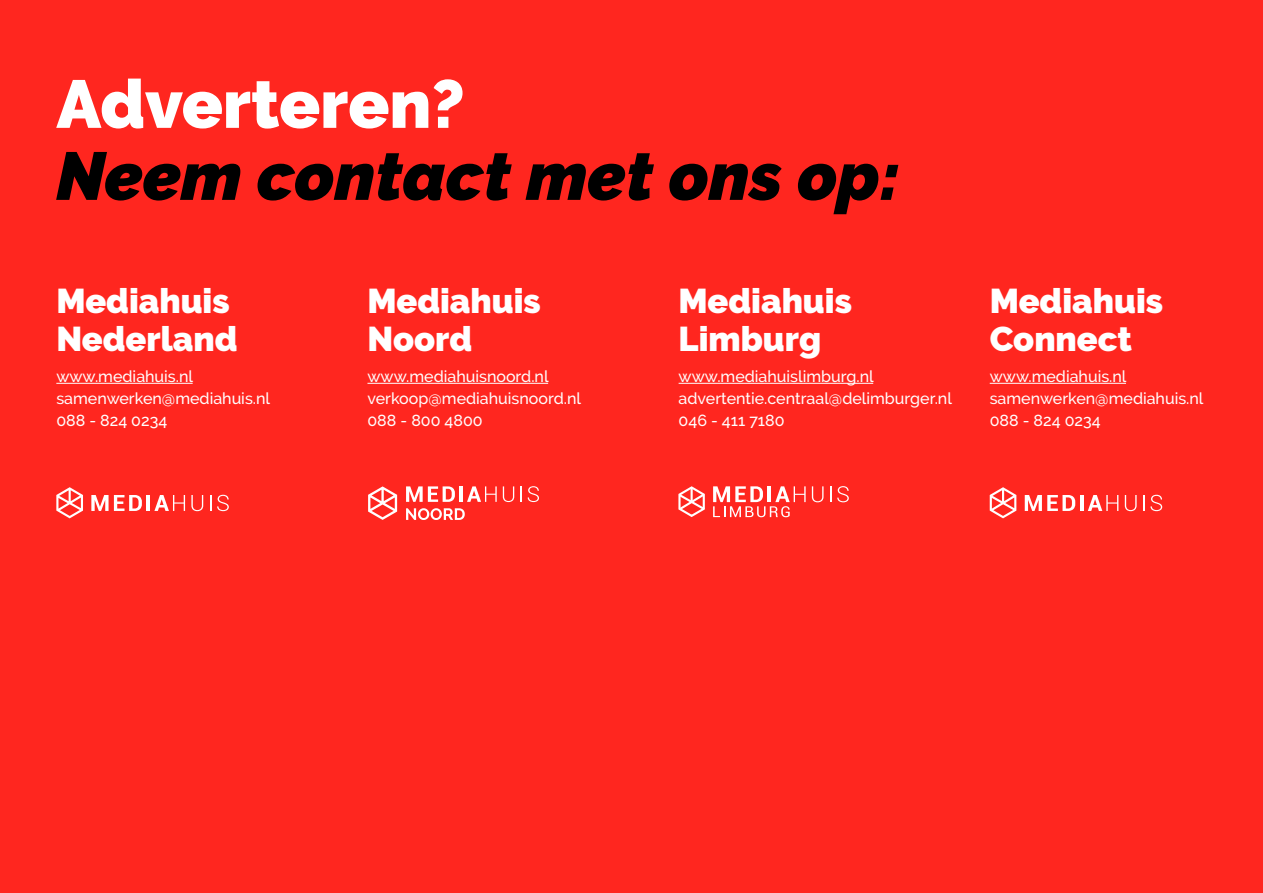
<style>
.page{position:relative;width:1263px;height:893px;background:#ff261f}
.page>*{position:absolute;margin:0;border:0;box-sizing:border-box;transform-origin:0 0}
.t1{font:italic 900 67.5px "Raleway";color:#000}
.t2{font:900 67.5px "Raleway";color:#fff}
.t3{font:900 34.35px/37.8px "Raleway";color:#fff}
.t4{font:500 16.05px/21.8px "Raleway";color:#fff}
</style>
<div class="page">
<hr style="left:56px;top:383px;width:137px;height:1px;background:#fff">
<hr style="left:367px;top:383px;width:181px;height:1px;background:#fff">
<hr style="left:679px;top:383px;width:194px;height:1px;background:#fff">
<hr style="left:990px;top:383px;width:136px;height:1px;background:#fff">
<svg style="left:406px;top:486px;width:49px;height:16px"></svg>
<hr style="left:459px;top:486px;width:4px;height:16px;background:#fff">
<svg style="left:467px;top:486px;width:30px;height:16px"></svg>
<svg style="left:503px;top:486px;width:11px;height:16px"></svg>
<svg style="left:521px;top:486px;width:1px;height:16px"></svg>
<svg style="left:528px;top:486px;width:11px;height:16px"></svg>
<svg style="left:406px;top:508px;width:59px;height:12px"></svg>
<svg style="left:368px;top:486px;width:29px;height:34px"></svg>
<svg style="left:812px;top:486px;width:11px;height:16px"></svg>
<svg style="left:830px;top:486px;width:1px;height:16px"></svg>
<svg style="left:837px;top:486px;width:12px;height:16px"></svg>
<svg style="left:713px;top:486px;width:93px;height:31px"></svg>
<svg style="left:678px;top:486px;width:27px;height:31px"></svg>
<svg style="left:91px;top:495px;width:51px;height:16px"></svg>
<hr style="left:147px;top:495px;width:3px;height:16px;background:#fff">
<svg style="left:154px;top:495px;width:31px;height:16px"></svg>
<svg style="left:191px;top:495px;width:12px;height:16px"></svg>
<svg style="left:210px;top:495px;width:1px;height:16px"></svg>
<svg style="left:217px;top:495px;width:12px;height:16px"></svg>
<svg style="left:56px;top:487px;width:27px;height:31px"></svg>
<svg style="left:1025px;top:495px;width:50px;height:16px"></svg>
<hr style="left:1080px;top:495px;width:3px;height:16px;background:#fff">
<svg style="left:1088px;top:495px;width:30px;height:16px"></svg>
<svg style="left:1125px;top:495px;width:11px;height:16px"></svg>
<svg style="left:1143px;top:495px;width:1px;height:16px"></svg>
<svg style="left:1150px;top:495px;width:12px;height:16px"></svg>
<svg style="left:990px;top:487px;width:26px;height:31px"></svg>
<h1 class="t2" style="left:56px;top:65px;width:410px">Adverteren?</h1>
<h1 class="t1" style="left:56px;top:137px;width:845px">Neem contact met ons op:</h1>
<h2 class="t3" style="left:56px;top:282px;width:183px">Mediahuis<br>Nederland</h2>
<p class="t4" style="left:56px;top:366px;width:215px">www.mediahuis.nl samenwerken@mediahuis.nl<br>088 - 824 0234</p>
<h2 class="t3" style="left:367px;top:282px;width:175px">Mediahuis<br>Noord</h2>
<p class="t4" style="left:367px;top:366px;width:215px">www.mediahuisnoord.nl verkoop@mediahuisnoord.nl<br>088 - 800 4800</p>
<h2 class="t3" style="left:679px;top:282px;width:175px">Mediahuis<br>Limburg</h2>
<p class="t4" style="left:679px;top:366px;width:275px">www.mediahuislimburg.nl advertentie.centraal@delimburger.nl<br>046 - 411 7180</p>
<h2 class="t3" style="left:990px;top:282px;width:175px">Mediahuis<br>Connect</h2>
<p class="t4" style="left:990px;top:366px;width:215px">www.mediahuis.nl samenwerken@mediahuis.nl<br>088 - 824 0234</p>
</div>
